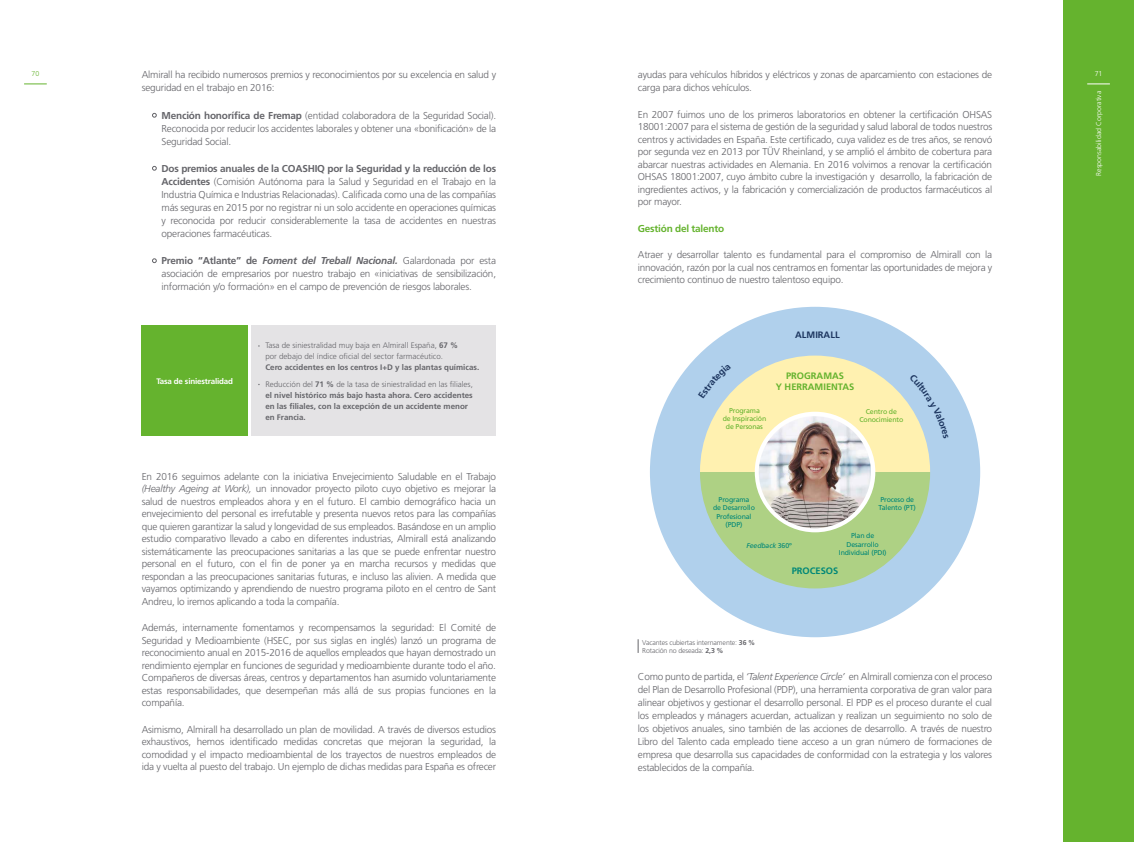
<style>
.page{position:relative;width:1134px;height:842px;background:#fff}
.page>*{position:absolute;margin:0;border:0;box-sizing:border-box;transform-origin:0 0}
.t1{font:300 10px/12.5px "Frutiger LT Std";letter-spacing:-.02em;color:#65656a;text-align:justify}
.t2{font:700 10px "Frutiger LT Std";letter-spacing:-.02em;color:#65b32e}
.t3{font:700 9.3px/11.2px "Frutiger LT Std";color:#65b32e;text-align:center}
.t4{font:700 9.3px "Frutiger LT Std";color:#1d3660}
.t5{font:700 9.3px "Frutiger LT Std";color:#008777}
.t6{font:700 8px/11px "Frutiger LT Std";color:#65656a}
.t7{font:300 8px/11px "Frutiger LT Std";color:#65656a}
.t8{font:700 8px "Frutiger LT Std";letter-spacing:-.02em;color:#fff}
.t9{font:7px/8.4px "Frutiger LT Std";letter-spacing:-.02em;color:#008777;text-align:center}
.t10{font:300 7px/8.4px "Frutiger LT Std";letter-spacing:-.02em;color:#65656a}
.t11{font:7px/8.4px "Frutiger LT Std";letter-spacing:-.02em;color:#65b32e;text-align:center}
.t12{font:300 7px "Frutiger LT Std";color:#fff}
.t13{font:italic 7px "Frutiger LT Std";letter-spacing:-.02em;color:#008777}
.t14{font:300 7px "Frutiger LT Std";color:#65b32e}
.s1{font-weight:700}
.s2{font-weight:700;font-style:italic}
.s3{font-weight:300}
.s4{font-style:italic}
.s5{font-style:normal}
</style>
<div class="page">
<div style="left:1063px;top:0;width:71px;height:842px;background:#65b32e"></div>
<svg style="left:1087px;top:84px;width:23px;height:1px"></svg>
<svg style="left:24px;top:84px;width:23px;height:1px"></svg>
<div style="left:142px;top:326px;width:106px;height:110px;background:#65b32e"></div>
<div style="left:251px;top:326px;width:245px;height:110px;background:#e4e3e5"></div>
<div style="left:650px;top:307px;width:330px;height:330px;background:#b0d0ec;border-radius:50%"></div>
<svg style="left:638px;top:639px;width:1px;height:14px"></svg>
<svg style="left:152px;top:113px;width:5px;height:4px"></svg>
<svg style="left:152px;top:166px;width:5px;height:4px"></svg>
<svg style="left:152px;top:259px;width:5px;height:4px"></svg>
<svg style="left:700px;top:356px;width:249px;height:232px"></svg>
<p class="t1" style="left:638px;top:69px;width:356px">ayudas para vehículos híbridos y eléctricos y zonas de aparcamiento con estaciones de carga para dichos vehículos.</p>
<p class="t1" style="left:638px;top:108px;width:356px">En 2007 fuimos uno de los primeros laboratorios en obtener la certificación OHSAS 18001:2007 para el sistema de gestión de la seguridad y salud laboral de todos nuestros centros y actividades en España. Este certificado, cuya validez es de tres años, se renovó por segunda vez en 2013 por TÜV Rheinland, y se amplió el ámbito de cobertura para abarcar nuestras actividades en Alemania. En 2016 volvimos a renovar la certificación OHSAS 18001:2007, cuyo ámbito cubre la investigación y desarrollo, la fabricación de ingredientes activos, y la fabricación y comercialización de productos farmacéuticos al por mayor.</p>
<p class="t2" style="left:638px;top:222px;width:88px">Gestión del talento</p>
<p class="t1" style="left:638px;top:249px;width:356px">Atraer y desarrollar talento es fundamental para el compromiso de Almirall con la innovación, razón por la cual nos centramos en fomentar las oportunidades de mejora y crecimiento continuo de nuestro talentoso equipo.</p>
<p class="t1" style="left:142px;top:69px;width:356px;line-height:13px">Almirall ha recibido numerosos premios y reconocimientos por su excelencia en salud y seguridad en el trabajo en 2016:</p>
<p class="t1" style="left:162px;top:109px;width:336px;line-height:13px"><span class="s1">Mención honorífica de Fremap</span> (entidad colaboradora de la Seguridad Social).<br>Reconocida por reducir los accidentes laborales y obtener una «bonificación» de la Seguridad Social.</p>
<p class="t1" style="left:162px;top:162px;width:336px;line-height:13px"><span class="s1">Dos premios anuales de la COASHIQ por la Seguridad y la reducción de los Accidentes</span> (Comisión Autónoma para la Salud y Seguridad en el Trabajo en la Industria Química e Industrias Relacionadas). Calificada como una de las compañías más seguras en 2015 por no registrar ni un solo accidente en operaciones químicas y reconocida por reducir considerablemente la tasa de accidentes en nuestras operaciones farmacéuticas.</p>
<p class="t1" style="left:162px;top:254px;width:336px;line-height:13px"><span class="s1">Premio “Atlante” de</span> <span class="s2">Foment del Treball Nacional.</span> Galardonada por esta asociación de empresarios por nuestro trabajo en «iniciativas de sensibilización, información y/o formación» en el campo de prevención de riesgos laborales.</p>
<p class="t14" style="left:32px;top:70px;width:9px">70</p>
<p class="t12" style="left:1095px;top:70px;width:9px">71</p>
<p class="t12" style="left:1095px;top:176px;width:86px;rotate:-90deg">Responsabilidad Corporativa</p>
<p class="t8" style="left:156px;top:376px;width:78px">Tasa de siniestralidad</p>
<p class="t7" style="left:265px;top:340px;width:194px">Tasa de siniestralidad muy baja en Almirall España, <span class="s1">67 % </span>por debajo del índice oficial del sector farmacéutico.</p>
<p class="t6" style="left:265px;top:359px;width:215px;line-height:16.7px">Cero accidentes en los centros I+D y las plantas químicas.<br><span class="s3">Reducción del</span> 71 % <span class="s3">de la tasa de siniestralidad en las filiales,</span></p>
<p class="t6" style="left:265px;top:390px;width:209px">el nivel histórico más bajo hasta ahora. Cero accidentes en las filiales, con la excepción de un accidente menor en Francia.</p>
<p class="t1" style="left:142px;top:470px;width:356px">En 2016 seguimos adelante con la iniciativa Envejecimiento Saludable en el Trabajo <span class="s4">(Healthy Ageing at Work),</span> un innovador proyecto piloto cuyo objetivo es mejorar la salud de nuestros empleados ahora y en el futuro. El cambio demográfico hacia un envejecimiento del personal es irrefutable y presenta nuevos retos para las compañías que quieren garantizar la salud y longevidad de sus empleados. Basándose en un amplio estudio comparativo llevado a cabo en diferentes industrias, Almirall está analizando sistemáticamente las preocupaciones sanitarias a las que se puede enfrentar nuestro personal en el futuro, con el fin de poner ya en marcha recursos y medidas que respondan a las preocupaciones sanitarias futuras, e incluso las alivien. A medida que vayamos optimizando y aprendiendo de nuestro programa piloto en el centro de Sant Andreu, lo iremos aplicando a toda la compañía.</p>
<p class="t1" style="left:142px;top:622px;width:356px">Además, internamente fomentamos y recompensamos la seguridad: El Comité de Seguridad y Medioambiente (HSEC, por sus siglas en inglés) lanzó un programa de reconocimiento anual en 2015-2016 de aquellos empleados que hayan demostrado un rendimiento ejemplar en funciones de seguridad y medioambiente durante todo el año.<br>Compañeros de diversas áreas, centros y departamentos han asumido voluntariamente estas responsabilidades, que desempeñan más allá de sus propias funciones en la compañía.</p>
<p class="t1" style="left:142px;top:723px;width:356px">Asimismo, Almirall ha desarrollado un plan de movilidad. A través de diversos estudios exhaustivos, hemos identificado medidas concretas que mejoran la seguridad, la comodidad y el impacto medioambiental de los trayectos de nuestros empleados de ida y vuelta al puesto del trabajo. Un ejemplo de dichas medidas para España es ofrecer</p>
<p class="t11" style="left:723px;top:406px;width:45px">Programa<br>de Inspiración de Personas</p>
<p class="t4" style="left:795px;top:329px;width:46px">ALMIRALL</p>
<p class="t3" style="left:776px;top:370px;width:80px">PROGRAMAS<br>Y HERRAMIENTAS</p>
<p class="t11" style="left:859px;top:407px;width:45px">Centro de<br>Conocimiento</p>
<p class="t9" style="left:713px;top:495px;width:43px">Programa<br>de Desarrollo<br>Profesional (PDP)</p>
<p class="t9" style="left:879px;top:495px;width:39px;text-align:left">Proceso de<br>Talento (PT)</p>
<p class="t9" style="left:839px;top:532px;width:49px">Plan de<br>Desarrollo<br>Individual (PDI)</p>
<p class="t13" style="left:746px;top:541px;width:47px">Feedback <span class="s5">360º</span></p>
<p class="t10" style="left:642px;top:638px;width:114px">Vacantes cubiertas internamente: <span class="s1">36 %<br></span>Rotación no deseada: <span class="s1">2,3 %</span></p>
<p class="t5" style="left:792px;top:565px;width:48px">PROCESOS</p>
<p class="t1" style="left:638px;top:670px;width:356px;line-height:13px">Como punto de partida, el <span class="s4">‘Talent Experience Circle’</span> en Almirall comienza con el proceso del Plan de Desarrollo Profesional (PDP), una herramienta corporativa de gran valor para alinear objetivos y gestionar el desarrollo personal. El PDP es el proceso durante el cual los empleados y mánagers acuerdan, actualizan y realizan un seguimiento no solo de los objetivos anuales, sino también de las acciones de desarrollo. A través de nuestro Libro del Talento cada empleado tiene acceso a un gran número de formaciones de empresa que desarrolla sus capacidades de conformidad con la estrategia y los valores establecidos de la compañía.</p>
</div>
